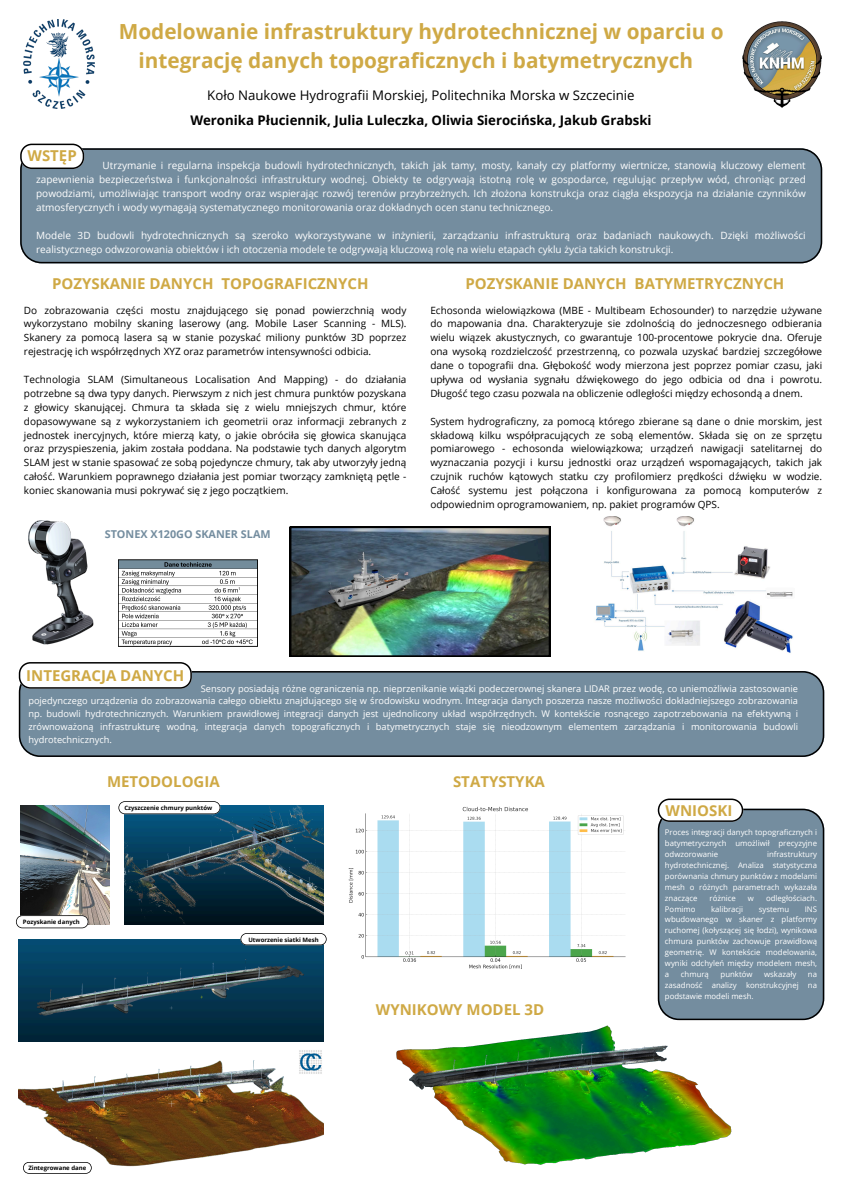
<style>
.page{position:relative;width:842px;height:1193px;background:#fff}
.page>*{position:absolute;margin:0;border:0;box-sizing:border-box;transform-origin:0 0}
.t1{font:700 20.8px/28.6px "Open Sans";color:#cfa945;text-align:center}
.t2{font:700 15px "Open Sans";color:#cfa945}
.t3{font:700 13.25px "Open Sans";color:#000}
.t4{font:13.25px "Open Sans";color:#000}
.t5{font:700 10.8px "Open Sans";color:#748d9f}
.t6{font:10px/13.9px "Open Sans";color:#000;text-align:justify}
.t7{font:10px/13.9px "Open Sans";color:#fff;text-align:justify}
.t8{font:9.25px/12.8px "Open Sans";color:#fff;text-align:justify}
.t9{font:7.8px/10.9px "Open Sans";color:#fff;text-align:justify}
.t10{font:700 6px "Open Sans";color:#000}
</style>
<div class="page">
<img style="left:742px;top:21px;width:80px;height:87px">
<img style="left:24px;top:19px;width:70px;height:89px">
<div style="left:20px;top:148px;width:802px;height:115px;background:#748d9f"></div>
<svg style="left:20px;top:144px;width:64px;height:25px"></svg>
<img style="left:28px;top:520px;width:66px;height:125px">
<img style="left:118px;top:559px;width:139px;height:87px">
<img style="left:595px;top:517px;width:198px;height:136px">
<img style="left:290px;top:526px;width:260px;height:130px">
<div style="left:19px;top:671px;width:805px;height:85px;background:#748d9f"></div>
<svg style="left:19px;top:662px;width:173px;height:26px"></svg>
<img style="left:20px;top:805px;width:89px;height:119px">
<img style="left:124px;top:805px;width:199px;height:119px">
<img style="left:19px;top:939px;width:305px;height:93px">
<img style="left:396px;top:1019px;width:341px;height:146px">
<svg style="left:16px;top:915px;width:72px;height:13px"></svg>
<svg style="left:118px;top:801px;width:102px;height:13px"></svg>
<div style="left:240px;top:932px;width:87px;height:13px;background:#818181;border-radius:6px"></div>
<svg style="left:240px;top:932px;width:87px;height:12px"></svg>
<svg style="left:23px;top:1170px;width:69px;height:3px"></svg>
<img style="left:19px;top:1032px;width:305px;height:138px">
<svg style="left:658px;top:798px;width:166px;height:221px;background:#7b92a2"></svg>
<img style="left:348px;top:806px;width:278px;height:163px">
<h1 class="t1" style="left:119px;top:17px;width:606px">Modelowanie infrastruktury hydrotechnicznej w oparciu o integrację danych topograficznych i batymetrycznych</h1>
<h4 class="t4" style="left:207px;top:86px;width:429px">Koło Naukowe Hydrografii Morskiej, Politechnika Morska w Szczecinie</h4>
<h3 class="t3" style="left:190px;top:111px;width:463px">Weronika Płuciennik, Julia Luleczka, Oliwia Sierocińska, Jakub Grabski</h3>
<p class="t7" style="left:36px;top:159px;width:771px;text-indent:66px">Utrzymanie i regularna inspekcja budowli hydrotechnicznych, takich jak tamy, mosty, kanały czy platformy wiertnicze, stanowią kluczowy element zapewnienia bezpieczeństwa i funkcjonalności infrastruktury wodnej. Obiekty te odgrywają istotną rolę w gospodarce, regulując przepływ wód, chroniąc przed powodziami, umożliwiając transport wodny oraz wspierając rozwój terenów przybrzeżnych. Ich złożona konstrukcja oraz ciągła ekspozycja na działanie czynników atmosferycznych i wody wymagają systematycznego monitorowania oraz dokładnych ocen stanu technicznego.</p>
<h2 class="t7" style="left:36px;top:228px;width:771px">Modele 3D budowli hydrotechnicznych są szeroko wykorzystywane w inżynierii, zarządzaniu infrastrukturą oraz badaniach naukowych. Dzięki możliwości realistycznego odwzorowania obiektów i ich otoczenia modele te odgrywają kluczową rolę na wielu etapach cyklu życia takich konstrukcji.</h2>
<h6 class="t2" style="left:28px;top:145px;width:51px">WSTĘP</h6>
<h6 class="t2" style="left:52px;top:273px;width:318px">POZYSKANIE DANYCH TOPOGRAFICZNYCH</h6>
<h2 class="t2" style="left:465px;top:273px;width:321px">POZYSKANIE DANYCH BATYMETRYCZNYCH</h2>
<h2 class="t6" style="left:24px;top:302px;width:384px">Do zobrazowania części mostu znajdującego się ponad powierzchnią wody wykorzystano mobilny skaning laserowy (ang. Mobile Laser Scanning - MLS).<br>Skanery za pomocą lasera są w stanie pozyskać miliony punktów 3D poprzez rejestrację ich współrzędnych XYZ oraz parametrów intensywności odbicia.</h2>
<h6 class="t6" style="left:24px;top:372px;width:384px">Technologia SLAM (Simultaneous Localisation And Mapping) - do działania potrzebne są dwa typy danych. Pierwszym z nich jest chmura punktów pozyskana z głowicy skanującej. Chmura ta składa się z wielu mniejszych chmur, które dopasowywane są z wykorzystaniem ich geometrii oraz informacji zebranych z jednostek inercyjnych, które mierzą katy, o jakie obróciła się głowica skanująca oraz przyspieszenia, jakim została poddana. Na podstawie tych danych algorytm SLAM jest w stanie spasować ze sobą pojedyncze chmury, tak aby utworzyły jedną całość. Warunkiem poprawnego działania jest pomiar tworzący zamkniętą pętle - koniec skanowania musi pokrywać się z jego początkiem.</h6>
<h6 class="t5" style="left:105px;top:527px;width:167px">STONEX X120GO SKANER SLAM</h6>
<h6 class="t6" style="left:430px;top:302px;width:393px">Echosonda wielowiązkowa (MBE - Multibeam Echosounder) to narzędzie używane do mapowania dna. Charakteryzuje sie zdolnością do jednoczesnego odbierania wielu wiązek akustycznych, co gwarantuje 100-procentowe pokrycie dna. Oferuje ona wysoką rozdzielczość przestrzenną, co pozwala uzyskać bardziej szczegółowe dane o topografii dna. Głębokość wody mierzona jest poprzez pomiar czasu, jaki upływa od wysłania sygnału dźwiękowego do jego odbicia od dna i powrotu.<br>Długość tego czasu pozwala na obliczenie odległości między echosondą a dnem.</h6>
<h6 class="t6" style="left:430px;top:413px;width:393px">System hydrograficzny, za pomocą którego zbierane są dane o dnie morskim, jest składową kilku współpracujących ze sobą elementów. Składa się on ze sprzętu pomiarowego - echosonda wielowiązkowa; urządzeń nawigacji satelitarnej do wyznaczania pozycji i kursu jednostki oraz urządzeń wspomagających, takich jak czujnik ruchów kątowych statku czy profilomierz prędkości dźwięku w wodzie.<br>Całość systemu jest połączona i konfigurowana za pomocą komputerów z odpowiednim oprogramowaniem, np. pakiet programów QPS.</h6>
<p class="t2" style="left:26px;top:664px;width:160px">INTEGRACJA DANYCH</p>
<p class="t8" style="left:28px;top:681px;width:771px;text-indent:172px">Sensory posiadają różne ograniczenia np. nieprzenikanie wiązki podeczerownej skanera LIDAR przez wodę, co uniemożliwia zastosowanie pojedynczego urządzenia do zobrazowania całego obiektu znajdującego się w środowisku wodnym. Integracja danych poszerza nasze możliwości dokładniejszego zobrazowania np. budowli hydrotechnicznych. Warunkiem prawidłowej integracji danych jest ujednolicony układ współrzędnych. W kontekście rosnącego zapotrzebowania na efektywną i zrównoważoną infrastrukturę wodną, integracja danych topograficznych i batymetrycznych staje się nieodzownym elementem zarządzania i monitorowania budowli hydrotechnicznych.</p>
<h2 class="t2" style="left:107px;top:770px;width:114px">METODOLOGIA</h2>
<h5 class="t10" style="left:124px;top:803px;width:89px">Czyszczenie chmury punktów</h5>
<p class="t10" style="left:23px;top:917px;width:58px">Pozyskanie danych</p>
<p class="t10" style="left:248px;top:935px;width:72px">Utworzenie siatki Mesh</p>
<p class="t2" style="left:453px;top:770px;width:93px">STATYSTYKA</p>
<p class="t2" style="left:376px;top:998px;width:170px">WYNIKOWY MODEL 3D</p>
<h2 class="t10" style="left:28px;top:1163px;width:59px">Zintegrowane dane</h2>
<h2 class="t2" style="left:665px;top:799px;width:68px">WNIOSKI</h2>
<p class="t9" style="left:665px;top:826px;width:154px">Proces integracji danych topograficznych i batymetrycznych umożliwił precyzyjne odwzorowanie</p>
<p class="t9" style="left:665px;top:848px;width:154px;text-indent:102px">infrastruktury hydrotechnicznej. Analiza statystyczna porównania chmury punktów z modelami mesh o różnych parametrach wykazała znaczące</p>
<p class="t9" style="left:709px;top:892px;width:28px">różnice</p>
<p class="t9" style="left:748px;top:892px;width:8px">w</p>
<p class="t9" style="left:766px;top:892px;width:53px">odległościach.</p>
<p class="t9" style="left:665px;top:902px;width:32px">Pomimo</p>
<p class="t9" style="left:711px;top:902px;width:34px">kalibracji</p>
<p class="t9" style="left:759px;top:902px;width:32px">systemu</p>
<p class="t9" style="left:665px;top:902px;width:154px;text-indent:140px">INS wbudowanego w skaner z platformy ruchomej (kołyszącej się łodzi), wynikowa chmura punktów zachowuje prawidłową geometrię. W kontekście modelowania, wyniki odchyleń między modelem mesh, a</p>
<p class="t9" style="left:681px;top:968px;width:29px">chmurą</p>
<p class="t9" style="left:721px;top:968px;width:33px">punktów</p>
<p class="t9" style="left:764px;top:968px;width:34px">wskazały</p>
<p class="t9" style="left:665px;top:968px;width:154px;text-indent:143px">na zasadność analizy konstrukcyjnej na podstawie modeli mesh.</p>
</div>
